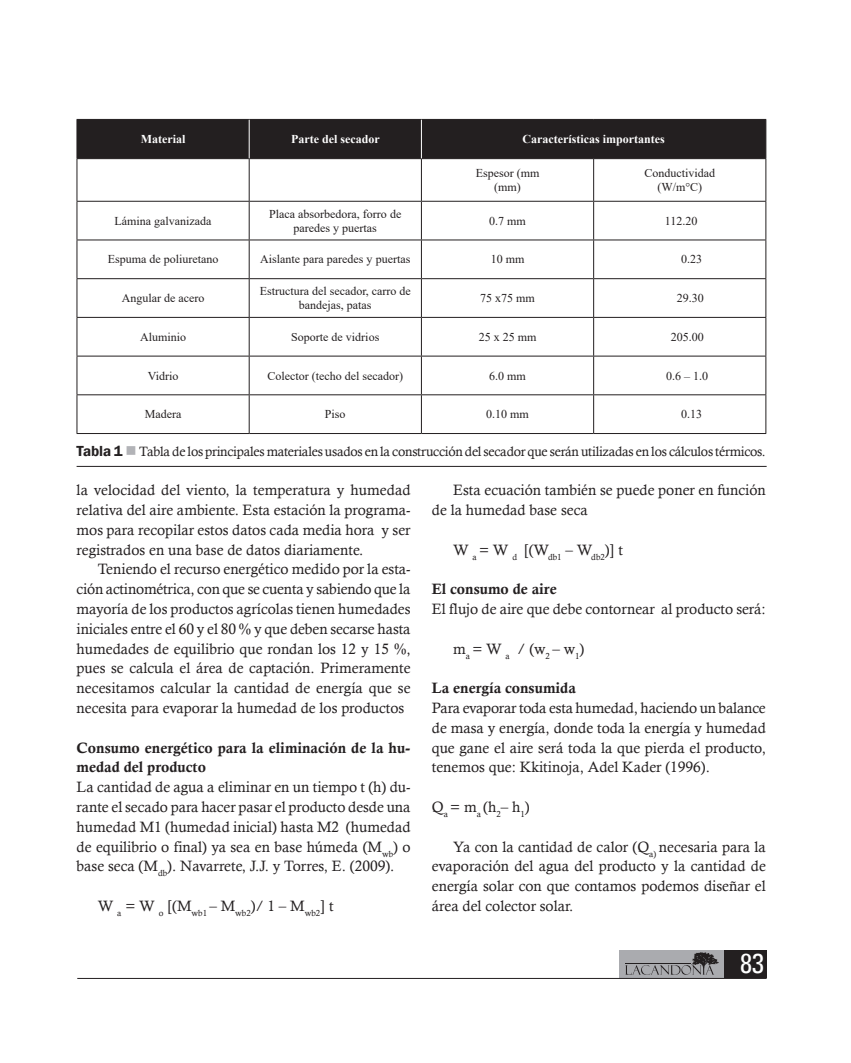
<style>
.page{position:relative;width:851px;height:1063px;background:#fff}
.page>*{position:absolute;margin:0;border:0;box-sizing:border-box;transform-origin:0 0}
.t1{font:condensed 27px "Univers";color:#fff}
.t2{font:15px/19.8px "Calisto";color:#231f20;text-align:justify}
.t3{font:15px/19.8px "Calis MT Bol";color:#231f20}
.t4{font:13.5px "Calisto";letter-spacing:-.02em;color:#231f20}
.t5{font:12px/14.4px "Times New Roman";color:#231f20;text-align:center}
.t6{font:700 12px "Times New Roman";color:#fff}
.s1{font-family:"Franklin Gothic";font-weight:600;font-size:15px}
.s2{color:#b2b3b7}
</style>
<div class="page">
<div style="left:619px;top:951px;width:147px;height:27px;background:#aaabaf"></div>
<div style="left:724px;top:951px;width:42px;height:27px;background:#231f20"></div>
<hr style="left:77px;top:978px;width:689px;height:1px;background:#231f20">
<svg style="left:625px;top:952px;width:94px;height:23px"></svg>
<div style="left:78px;top:120px;width:687px;height:38px;background:#231f20"></div>
<hr style="left:77px;top:159px;width:1px;height:42px;background:#231f20">
<hr style="left:249px;top:159px;width:1px;height:42px;background:#231f20">
<hr style="left:421px;top:159px;width:1px;height:42px;background:#231f20">
<hr style="left:593px;top:159px;width:1px;height:42px;background:#231f20">
<hr style="left:765px;top:159px;width:1px;height:42px;background:#231f20">
<hr style="left:77px;top:201px;width:172px;height:1px;background:#231f20">
<hr style="left:77px;top:202px;width:1px;height:38px;background:#231f20">
<hr style="left:249px;top:201px;width:172px;height:1px;background:#231f20">
<hr style="left:249px;top:202px;width:1px;height:38px;background:#231f20">
<hr style="left:421px;top:201px;width:172px;height:1px;background:#231f20">
<hr style="left:421px;top:202px;width:1px;height:38px;background:#231f20">
<hr style="left:593px;top:201px;width:173px;height:1px;background:#231f20">
<hr style="left:593px;top:202px;width:1px;height:38px;background:#231f20">
<hr style="left:765px;top:202px;width:1px;height:38px;background:#231f20">
<hr style="left:77px;top:240px;width:172px;height:1px;background:#231f20">
<hr style="left:77px;top:240px;width:1px;height:38px;background:#231f20">
<hr style="left:249px;top:240px;width:172px;height:1px;background:#231f20">
<hr style="left:249px;top:240px;width:1px;height:38px;background:#231f20">
<hr style="left:421px;top:240px;width:172px;height:1px;background:#231f20">
<hr style="left:421px;top:240px;width:1px;height:38px;background:#231f20">
<hr style="left:593px;top:240px;width:173px;height:1px;background:#231f20">
<hr style="left:593px;top:240px;width:1px;height:38px;background:#231f20">
<hr style="left:765px;top:240px;width:1px;height:38px;background:#231f20">
<hr style="left:77px;top:278px;width:172px;height:1px;background:#231f20">
<hr style="left:77px;top:279px;width:1px;height:38px;background:#231f20">
<hr style="left:249px;top:278px;width:172px;height:1px;background:#231f20">
<hr style="left:249px;top:279px;width:1px;height:38px;background:#231f20">
<hr style="left:421px;top:278px;width:172px;height:1px;background:#231f20">
<hr style="left:421px;top:279px;width:1px;height:38px;background:#231f20">
<hr style="left:593px;top:278px;width:173px;height:1px;background:#231f20">
<hr style="left:593px;top:279px;width:1px;height:38px;background:#231f20">
<hr style="left:765px;top:279px;width:1px;height:38px;background:#231f20">
<hr style="left:77px;top:317px;width:172px;height:1px;background:#231f20">
<hr style="left:77px;top:318px;width:1px;height:38px;background:#231f20">
<hr style="left:249px;top:317px;width:172px;height:1px;background:#231f20">
<hr style="left:249px;top:318px;width:1px;height:38px;background:#231f20">
<hr style="left:421px;top:317px;width:172px;height:1px;background:#231f20">
<hr style="left:421px;top:318px;width:1px;height:38px;background:#231f20">
<hr style="left:593px;top:317px;width:173px;height:1px;background:#231f20">
<hr style="left:593px;top:318px;width:1px;height:38px;background:#231f20">
<hr style="left:765px;top:318px;width:1px;height:38px;background:#231f20">
<hr style="left:77px;top:356px;width:172px;height:1px;background:#231f20">
<hr style="left:77px;top:356px;width:1px;height:38px;background:#231f20">
<hr style="left:249px;top:356px;width:172px;height:1px;background:#231f20">
<hr style="left:249px;top:356px;width:1px;height:38px;background:#231f20">
<hr style="left:421px;top:356px;width:172px;height:1px;background:#231f20">
<hr style="left:421px;top:356px;width:1px;height:38px;background:#231f20">
<hr style="left:593px;top:356px;width:173px;height:1px;background:#231f20">
<hr style="left:593px;top:356px;width:1px;height:38px;background:#231f20">
<hr style="left:765px;top:356px;width:1px;height:38px;background:#231f20">
<hr style="left:77px;top:394px;width:172px;height:1px;background:#231f20">
<hr style="left:77px;top:395px;width:1px;height:38px;background:#231f20">
<hr style="left:249px;top:394px;width:172px;height:1px;background:#231f20">
<hr style="left:249px;top:395px;width:1px;height:38px;background:#231f20">
<hr style="left:421px;top:394px;width:172px;height:1px;background:#231f20">
<hr style="left:421px;top:395px;width:1px;height:38px;background:#231f20">
<hr style="left:593px;top:394px;width:173px;height:1px;background:#231f20">
<hr style="left:593px;top:395px;width:1px;height:38px;background:#231f20">
<hr style="left:765px;top:395px;width:1px;height:38px;background:#231f20">
<hr style="left:77px;top:433px;width:172px;height:1px;background:#231f20">
<hr style="left:249px;top:433px;width:172px;height:1px;background:#231f20">
<hr style="left:421px;top:433px;width:172px;height:1px;background:#231f20">
<hr style="left:593px;top:433px;width:173px;height:1px;background:#231f20">
<hr style="left:77px;top:119px;width:172px;height:1px;background:#231f20">
<hr style="left:77px;top:120px;width:1px;height:38px;background:#231f20">
<hr style="left:249px;top:119px;width:172px;height:1px;background:#231f20">
<hr style="left:421px;top:119px;width:172px;height:1px;background:#231f20">
<hr style="left:593px;top:119px;width:173px;height:1px;background:#231f20">
<hr style="left:765px;top:120px;width:1px;height:38px;background:#231f20">
<hr style="left:77px;top:158px;width:172px;height:1px;background:#231f20">
<hr style="left:249px;top:158px;width:172px;height:1px;background:#231f20">
<hr style="left:421px;top:158px;width:172px;height:1px;background:#231f20">
<hr style="left:593px;top:158px;width:173px;height:1px;background:#231f20">
<hr style="left:249px;top:120px;width:1px;height:38px;background:#fff">
<hr style="left:421px;top:120px;width:1px;height:38px;background:#fff">
<hr style="left:77px;top:466px;width:689px;height:1px;background:#231f20">
<p class="t6" style="left:141px;top:132px;width:46px">Material</p>
<p class="t6" style="left:291px;top:132px;width:90px">Parte del secador</p>
<p class="t6" style="left:522px;top:132px;width:144px">Características importantes</p>
<p class="t5" style="left:475px;top:166px;width:65px">Espesor (mm (mm)</p>
<p class="t5" style="left:644px;top:166px;width:72px">Conductividad (W/m°C)</p>
<p class="t5" style="left:114px;top:214px;width:98px">Lámina galvanizada</p>
<p class="t5" style="left:269px;top:206px;width:133px">Placa absorbedora, forro de paredes y puertas</p>
<p class="t5" style="left:489px;top:214px;width:38px">0.7 mm</p>
<p class="t5" style="left:665px;top:214px;width:34px">112.20</p>
<p class="t5" style="left:108px;top:252px;width:112px">Espuma de poliuretano</p>
<p class="t5" style="left:260px;top:252px;width:151px">Aislante para paredes y puertas</p>
<p class="t5" style="left:490px;top:252px;width:35px">10 mm</p>
<p class="t5" style="left:681px;top:252px;width:22px">0.23</p>
<p class="t5" style="left:122px;top:291px;width:84px">Angular de acero</p>
<p class="t5" style="left:260px;top:284px;width:153px">Estructura del secador, carro de bandejas, patas</p>
<p class="t5" style="left:480px;top:291px;width:56px">75 x75 mm</p>
<p class="t5" style="left:676px;top:291px;width:28px">29.30</p>
<p class="t5" style="left:140px;top:330px;width:48px">Aluminio</p>
<p class="t5" style="left:291px;top:330px;width:89px">Soporte de vidrios</p>
<p class="t5" style="left:478px;top:330px;width:59px">25 x 25 mm</p>
<p class="t5" style="left:670px;top:330px;width:34px">205.00</p>
<p class="t5" style="left:148px;top:368px;width:32px">Vidrio</p>
<p class="t5" style="left:267px;top:368px;width:137px">Colector (techo del secador)</p>
<p class="t5" style="left:489px;top:368px;width:38px">6.0 mm</p>
<p class="t5" style="left:666px;top:368px;width:43px">0.6 – 1.0</p>
<p class="t5" style="left:145px;top:407px;width:38px">Madera</p>
<p class="t5" style="left:325px;top:407px;width:22px">Piso</p>
<p class="t5" style="left:486px;top:407px;width:44px">0.10 mm</p>
<p class="t5" style="left:681px;top:407px;width:22px">0.13</p>
<p class="t4" style="left:77px;top:444px;width:690px"><span class="s1">Tabla 1</span> <span class="s2">■</span> Tabla de los principales materiales usados en la construcción del secador que serán utilizadas en los cálculos térmicos.</p>
<p class="t2" style="left:77px;top:480px;width:335px">la velocidad del viento, la temperatura y humedad relativa del aire ambiente. Esta estación la programa&shy;mos para recopilar estos datos cada media hora y ser registrados en una base de datos diariamente.</p>
<p class="t2" style="left:77px;top:559px;width:335px;text-indent:21px">Teniendo el recurso energético medido por la esta&shy;ción actinométrica, con que se cuenta y sabiendo que la mayoría de los productos agrícolas tienen humedades iniciales entre el 60 y el 80 % y que deben secarse hasta humedades de equilibrio que rondan los 12 y 15 %, pues se calcula el área de captación. Primeramente necesitamos calcular la cantidad de energía que se necesita para evaporar la humedad de los productos</p>
<p class="t3" style="left:77px;top:740px;width:335px">Consumo energético para la eliminación de la hu&shy;medad del producto</p>
<p class="t2" style="left:77px;top:777px;width:335px">La cantidad de agua a eliminar en un tiempo t (h) du&shy;rante el secado para hacer pasar el producto desde una humedad M1 (humedad inicial) hasta M2 (humedad de equilibrio o final) ya sea en base húmeda (M<sub>wb</sub>) o base seca (M<sub>db</sub>). Navarrete, J.J. y Torres, E. (2009).</p>
<p class="t2" style="left:98px;top:896px;width:237px">W <sub>a</sub> = W <sub>o</sub> [(M<sub>wb1</sub> – M<sub>wb2</sub>)/ 1 – M<sub>wb2</sub>] t</p>
<p class="t2" style="left:432px;top:480px;width:335px;text-indent:21px">Esta ecuación también se puede poner en función de la humedad base seca</p>
<p class="t2" style="left:453px;top:540px;width:171px">W <sub>a</sub> = W <sub>d</sub> [(W<sub>db1</sub> – W<sub>db2</sub>)] t</p>
<p class="t3" style="left:432px;top:581px;width:126px">El consumo de aire</p>
<p class="t2" style="left:432px;top:599px;width:335px">El flujo de aire que debe contornear al producto será:</p>
<p class="t2" style="left:453px;top:639px;width:133px">m<sub>a</sub> = W <sub>a</sub> / (w<sub>2</sub> – w<sub>1</sub>)</p>
<p class="t3" style="left:432px;top:680px;width:145px">La energía consumida</p>
<p class="t2" style="left:432px;top:698px;width:335px">Para evaporar toda esta humedad, haciendo un balance de masa y energía, donde toda la energía y humedad que gane el aire será toda la que pierda el producto, tenemos que: Kkitinoja, Adel Kader (1996).</p>
<p class="t2" style="left:432px;top:797px;width:99px">Q<sub>a</sub> = m<sub>a</sub> (h<sub>2</sub>– h<sub>1</sub>)</p>
<p class="t2" style="left:432px;top:837px;width:335px;text-indent:21px">Ya con la cantidad de calor (Q<sub>a)</sub> necesaria para la evaporación del agua del producto y la cantidad de energía solar con que contamos podemos diseñar el área del colector solar.</p>
<h1 class="t1" style="left:740px;top:947px;width:25px">83</h1>
</div>
